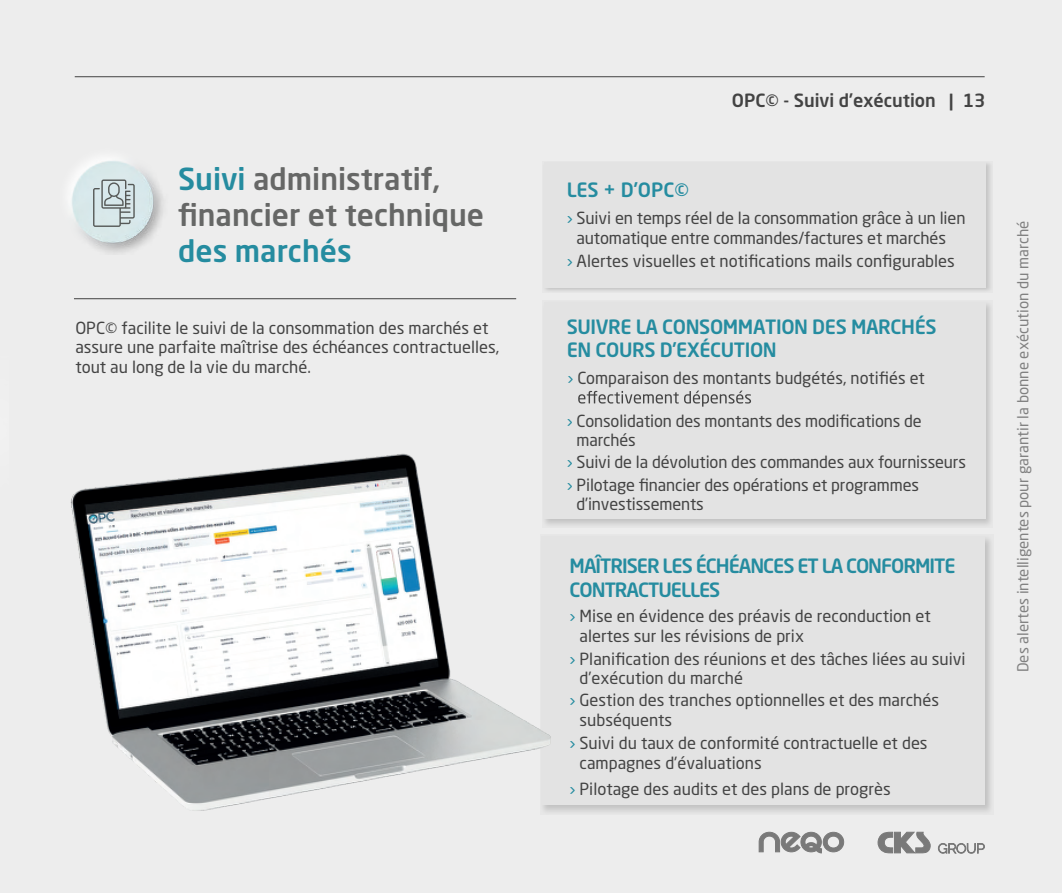
<style>
.page{position:relative;width:1063px;height:893px;background:#fff}
.page>*{position:absolute;margin:0;border:0;box-sizing:border-box;transform-origin:0 0}
.t1{font:500 30px/36px "Neo Sans Std";color:#666766}
.t2{font:500 30px "Neo Sans Std";color:#258ca0}
.t3{font:500 19.5px/23.4px "Neo Sans Std";letter-spacing:-.035em;color:#258ca0}
.t4{font:500 19.5px/23.4px "Neo Sans Std";letter-spacing:-.055em;color:#258ca0}
.t5{font:500 18px "Neo Sans Std";color:#434343}
.t6{font:16.5px/19.8px "Neo Sans Std";color:#434343}
.t7{font:15px "Neo Sans Std";color:#808080}
.s1{color:#258ca0}
</style>
<div class="page">
<div style="left:0;top:0;width:1061px;height:893px;background:#ededed"></div>
<svg style="left:759px;top:832px;width:85px;height:22px"></svg>
<svg style="left:938px;top:843px;width:47px;height:11px"></svg>
<svg style="left:878px;top:832px;width:53px;height:21px"></svg>
<hr style="left:75px;top:76px;width:910px;height:1px;background:#434343">
<svg style="left:544px;top:162px;width:448px;height:130px;fill:#dbdbdb"></svg>
<svg style="left:594px;top:302px;width:398px;height:224px"></svg>
<hr style="left:74px;top:298px;width:442px;height:1px;background:#414141">
<div style="left:544px;top:162px;width:441px;height:125px;background:#e3e3e3"></div>
<svg style="left:594px;top:537px;width:398px;height:276px;fill:#d1d1d1"></svg>
<div style="left:542px;top:536px;width:443px;height:269px;background:#e3e3e3"></div>
<div style="left:544px;top:302px;width:441px;height:217px;background:#e3e3e3"></div>
<svg style="left:594px;top:391px;width:157px;height:16px"></svg>
<img style="left:70px;top:390px;width:524px;height:423px">
<img style="left:69px;top:158px;width:94px;height:95px">
<svg style="left:87px;top:179px;width:50px;height:48px;background:#bcc9cb"></svg>
<h1 class="t1" style="left:178px;top:160px;width:307px"><span class="s1">Suivi</span> administratif, financier et technique</h1>
<h1 class="t2" style="left:178px;top:232px;width:175px">des marchés</h1>
<p class="t6" style="left:75px;top:317px;width:425px">OPC© facilite le suivi de la consommation des marchés et assure une parfaite maîtrise des échéances contractuelles, tout au long de la vie du marché.</p>
<p class="t5" style="left:732px;top:89px;width:206px">O P ©C - Suivi d’exécution</p>
<p class="t5" style="left:949px;top:89px;width:38px">1| 3</p>
<p class="t3" style="left:567px;top:177px;width:124px">LES + D’OPC©</p>
<p class="t6" style="left:567px;top:208px;width:400px;text-align:center"><span class="s1">›</span> Suivi en temps réel de la consommation grâce à un lien automatique entre commandes/factures et marchés</p>
<p class="t6" style="left:567px;top:251px;width:390px"><span class="s1">›</span> Alertes visuelles et notifications mails configurables</p>
<p class="t3" style="left:567px;top:314px;width:372px">SUIVRE LA CONSOMMATION DES MARCHÉS<br>EN COURS D’EXÉCUTION</p>
<p class="t6" style="left:568px;top:368px;width:359px"><span class="s1">›</span> Comparaison des montants budgétés, notifiés et</p>
<p class="t6" style="left:576px;top:411px;width:347px;text-indent:-10px"><span class="s1">›</span> Consolidation des montants des modifications de marchés</p>
<p class="t6" style="left:567px;top:451px;width:401px;line-height:22.5px"><span class="s1">›</span> Suivi de la dévolution des commandes aux fournisseurs <span class="s1">›</span> Pilotage financier des opérations et programmes</p>
<p class="t6" style="left:576px;top:494px;width:129px">d’investissements</p>
<p class="t4" style="left:570px;top:554px;width:388px">MAÎTRISER LES ÉCHÉANCES ET LA CONFORMITE<br>CONTRACTUELLES</p>
<p class="t6" style="left:570px;top:606px;width:363px"><span class="s1">›</span> Mise en évidence des préavis de reconduction et</p>
<p class="t6" style="left:580px;top:648px;width:388px;text-indent:-10px"><span class="s1">›</span> Planification des réunions et des tâches liées au suivi d’exécution du marché</p>
<p class="t6" style="left:580px;top:626px;width:226px">alertes sur les révisions de prix</p>
<p class="t6" style="left:580px;top:690px;width:361px;text-indent:-10px"><span class="s1">›</span> Gestion des tranches optionnelles et des marchés subséquents</p>
<p class="t6" style="left:580px;top:733px;width:350px;text-indent:-10px"><span class="s1">›</span> Suivi du taux de conformité contractuelle et des campagnes d'évaluations</p>
<p class="t6" style="left:570px;top:779px;width:323px"><span class="s1">›</span> Pilotage des audits et des plans de progrès</p>
<p class="t7" style="left:1014px;top:672px;width:453px;rotate:-90deg">Des alertes intelligentes pour garantir la bonne exécution du marché</p>
</div>
